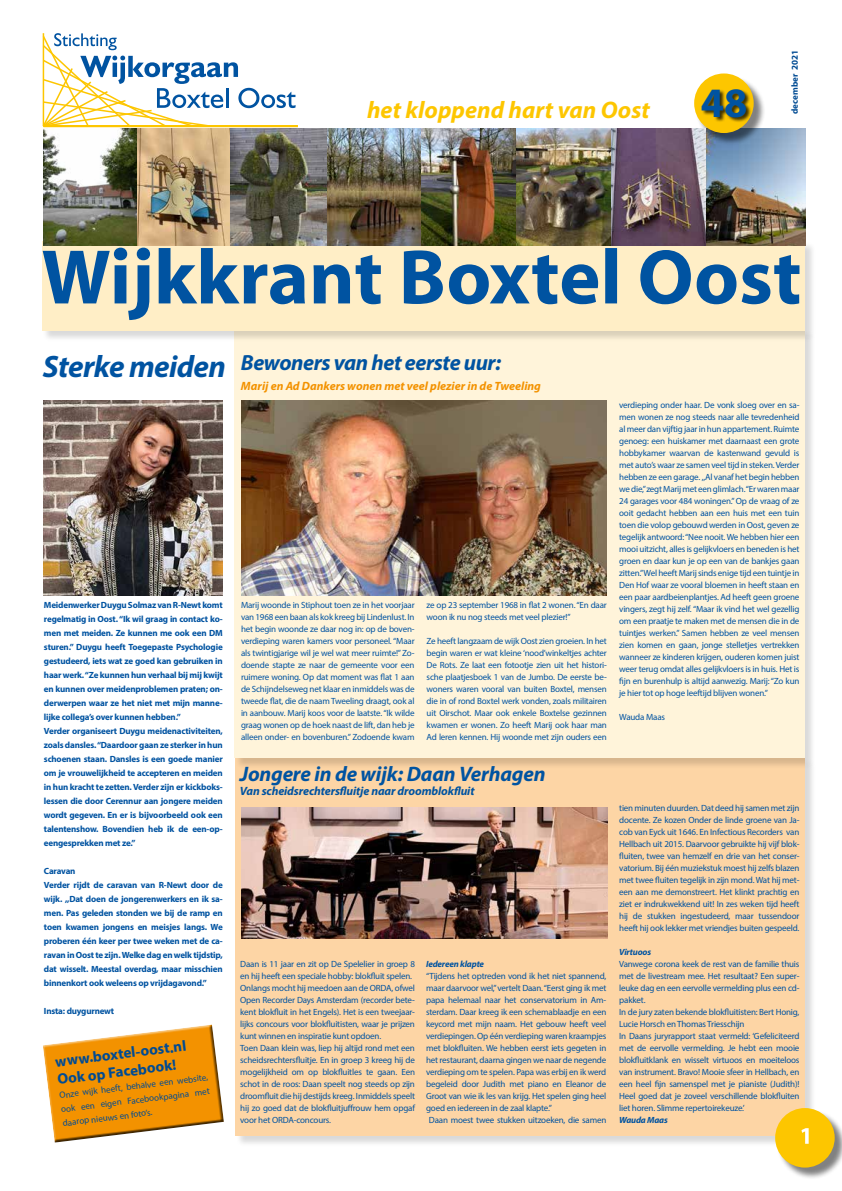
<style>
.page{position:relative;width:842px;height:1191px;background:#fff}
.page>*{position:absolute;margin:0;border:0;box-sizing:border-box;transform-origin:0 0}
.t1{font:700 42px "Myriad Pro";color:#0053a1}
.t2{font:italic 700 24px "Myriad Pro";color:#fdc600}
.t3{font:italic 700 22px "Myriad Pro";letter-spacing:-.02em;color:#0053a1}
.t4{font:italic 700 21px "Myriad Pro";letter-spacing:-.01em;color:#0053a1}
.t5{font:700 15px/18px "Myriad Pro";color:#004b93}
.t6{font:italic 700 12px "Myriad Pro";color:#f39200}
.t7{font:italic 700 12px "Myriad Pro";letter-spacing:-.01em;color:#0053a1}
.t8{font:9px/12px "Myriad Pro";letter-spacing:-.02em;color:#0053a1;text-align:justify}
.t9{font:700 9px/14px "Myriad Pro";letter-spacing:-.02em;color:#0053a1}
.t10{font:9px/14px "Myriad Pro";color:#004b93;text-align:justify}
.t11{font:italic 700 9px "Myriad Pro";letter-spacing:-.02em;color:#0053a1}
.t12{font:700 9px "Myriad Pro";color:#004b93}
.s1{font-size:31px}
</style>
<div class="page">
<div style="left:236px;top:758px;width:580px;height:389px;background:#000;opacity:.15"></div>
<div style="left:235px;top:758px;width:570px;height:378px;background:#fdd5a5"></div>
<div style="left:235px;top:331px;width:581px;height:438px;background:#000;opacity:.15"></div>
<div style="left:235px;top:331px;width:570px;height:427px;background:#fff4da"></div>
<div style="left:43px;top:242px;width:773px;height:100px;background:#000;opacity:.15"></div>
<div style="left:43px;top:242px;width:762px;height:89px;background:#ffeec6"></div>
<hr style="left:43px;top:125px;width:255px;height:2px;background:#fdc600">
<svg style="left:42px;top:33px;width:254px;height:95px"></svg>
<svg style="left:43px;top:248px;width:756px;height:72px"></svg>
<img style="left:43px;top:129px;width:187px;height:116px">
<img style="left:230px;top:129px;width:575px;height:116px">
<div style="left:777px;top:1109px;width:65px;height:71px;background:#000;opacity:.5"></div>
<div style="left:775px;top:1108px;width:60px;height:59px;background:#fdc600;border-radius:50%"></div>
<div style="left:696px;top:75px;width:70px;height:71px;background:#000;opacity:.5"></div>
<div style="left:694px;top:73px;width:60px;height:60px;background:#fdc600;border-radius:50%"></div>
<svg style="left:801px;top:1128px;width:8px;height:15px"></svg>
<div style="left:702px;top:89px;width:50px;height:34px;background:#000;opacity:.75"></div>
<img style="left:44px;top:401px;width:178px;height:194px">
<img style="left:241px;top:401px;width:365px;height:194px">
<img style="left:241px;top:807px;width:366px;height:131px">
<svg style="left:43px;top:1024px;width:181px;height:118px"></svg>
<h2 class="t2" style="left:367px;top:95px;width:284px">het kloppend hart van Oost</h2>
<h1 class="t1" style="left:701px;top:75px;width:48px">48</h1>
<p class="t12" style="left:789px;top:114px;width:65px;rotate:-90deg">december 2021</p>
<h3 class="t3" style="left:43px;top:348px;width:460px"><span class="s1">Sterke meiden</span> Bewoners van het eerste uur:</h3>
<h3 class="t6" style="left:241px;top:378px;width:301px">Marij en Ad Dankers wonen met veel plezier in de Tweeling</h3>
<p class="t9" style="left:44px;top:597px;width:180px">Meidenwerker Duygu Solmaz van R-Newt komt regelmatig in Oost. “Ik wil graag in contact ko&shy;men met meiden. Ze kunnen me ook een DM sturen.” Duygu heeft Toegepaste Psychologie gestudeerd, iets wat ze goed kan gebruiken in haar werk. “Ze kunnen hun verhaal bij mij kwijt en kunnen over meidenproblemen praten; on&shy;derwerpen waar ze het niet met mijn manne&shy;lijke collega’s over kunnen hebben.”<br>Verder organiseert Duygu meidenactiviteiten, zoals dansles. “Daardoor gaan ze sterker in hun schoenen staan. Dansles is een goede manier om je vrouwelijkheid te accepteren en meiden in hun kracht te zetten. Verder zijn er kickboks&shy;lessen die door Cerennur aan jongere meiden wordt gegeven. En er is bijvoorbeeld ook een talentenshow. Bovendien heb ik de een-op&shy;eengesprekken met ze.”</p>
<p class="t9" style="left:44px;top:863px;width:180px">Caravan<br>Verder rijdt de caravan van R-Newt door de wijk. ,,Dat doen de jongerenwerkers en ik sa&shy;men. Pas geleden stonden we bij de ramp en toen kwamen jongens en meisjes langs. We proberen één keer per twee weken met de ca&shy;ravan in Oost te zijn. Welke dag en welk tijdstip, dat wisselt. Meestal overdag, maar misschien binnenkort ook weleens op vrijdagavond.”</p>
<p class="t9" style="left:44px;top:1003px;width:72px">Insta: duygurnewt</p>
<h3 class="t5" style="left:54px;top:1052px;width:133px;rotate:-7deg">www.boxtel-oost.nl<br>Ook op Facebook!</h3>
<p class="t10" style="left:59px;top:1088px;width:151px;rotate:-7deg">Onze wijk heeft, behalve een website, ook een eigen Facebookpagina met daarop nieuws en foto’s.</p>
<p class="t8" style="left:427px;top:599px;width:182px">ze op 23 september 1968 in flat 2 wonen. “En daar woon ik nu nog steeds met veel plezier!”</p>
<p class="t8" style="left:427px;top:635px;width:182px">Ze heeft langzaam de wijk Oost zien groeien. In het begin waren er wat kleine ‘nood’winkeltjes achter De Rots. Ze laat een fotootje zien uit het histori&shy;sche plaatjesboek 1 van de Jumbo. De eerste be&shy;woners waren vooral van buiten Boxtel, mensen die in of rond Boxtel werk vonden, zoals militairen uit Oirschot. Maar ook enkele Boxtelse gezinnen kwamen er wonen. Zo heeft Marij ook haar man Ad leren kennen. Hij woonde met zijn ouders een</p>
<p class="t8" style="left:241px;top:599px;width:175px">Marij woonde in Stiphout toen ze in het voorjaar van 1968 een baan als kok kreeg bij Lindenlust. In het begin woonde ze daar nog in: op de boven&shy;verdieping waren kamers voor personeel. “Maar als twintigjarige wil je wel wat meer ruimte!” Zo&shy;doende stapte ze naar de gemeente voor een ruimere woning. Op dat moment was flat 1 aan de Schijndelseweg net klaar en inmiddels was de tweede flat, die de naam Tweeling draagt, ook al in aanbouw. Marij koos voor de laatste. “Ik wilde graag wonen op de hoek naast de lift, dan heb je alleen onder- en bovenburen.” Zodoende kwam</p>
<h3 class="t4" style="left:240px;top:760px;width:307px">Jongere in de wijk: Daan Verhagen</h3>
<h3 class="t7" style="left:240px;top:783px;width:236px">Van scheidsrechtersfluitje naar droomblokfluit</h3>
<p class="t8" style="left:240px;top:957px;width:176px;text-align:left">Daan is 11 jaar en zit op De Spelelier in groep 8 en hij heeft een speciale hobby: blokfluit spelen.<br>Onlangs mocht hij meedoen aan de ORDA, ofwel Open Recorder Days Amsterdam (recorder bete&shy;kent blokfluit in het Engels). Het is een tweejaar&shy;lijks concours voor blokfluitisten, waar je prijzen kunt winnen en inspiratie kunt opdoen.<br>Toen Daan klein was, liep hij altijd rond met een scheidsrechtersfluitje. En in groep 3 kreeg hij de mogelijkheid om op blokfluitles te gaan. Een schot in de roos: Daan speelt nog steeds op zijn droomfluit die hij destijds kreeg. Inmiddels speelt hij zo goed dat de blokfluitjuffrouw hem opgaf voor het ORDA-concours.</p>
<p class="t11" style="left:426px;top:957px;width:60px">Iedereen klapte</p>
<p class="t8" style="left:426px;top:969px;width:182px">“Tijdens het optreden vond ik het niet spannend,</p>
<p class="t8" style="left:426px;top:981px;width:182px">maar daarvoor wel,” vertelt Daan. “Eerst ging ik met</p>
<p class="t8" style="left:426px;top:993px;width:182px">papa helemaal naar het conservatorium in Am-</p>
<p class="t8" style="left:426px;top:1005px;width:182px">sterdam. Daar kreeg ik een schemablaadje en een</p>
<p class="t8" style="left:426px;top:1017px;width:182px">keycord met mijn naam. Het gebouw heeft veel</p>
<p class="t8" style="left:426px;top:1029px;width:182px">verdiepingen. Op één verdieping waren kraampjes</p>
<p class="t8" style="left:426px;top:1041px;width:182px">met blokfluiten. We hebben eerst iets gegeten in</p>
<p class="t8" style="left:426px;top:1053px;width:182px">het restaurant, daarna gingen we naar de negende</p>
<p class="t8" style="left:426px;top:1065px;width:182px">verdieping om te spelen. Papa was erbij en ik werd</p>
<p class="t8" style="left:426px;top:1077px;width:182px">begeleid door Judith met piano en Eleanor de</p>
<p class="t8" style="left:426px;top:1089px;width:182px">Groot van wie ik les van krijg. Het spelen ging heel</p>
<p class="t8" style="left:426px;top:1101px;width:127px">goed en iedereen in de zaal klapte.”</p>
<p class="t8" style="left:429px;top:1113px;width:179px">Daan moest twee stukken uitzoeken, die samen</p>
<p class="t8" style="left:619px;top:398px;width:182px">verdieping onder haar. De vonk sloeg over en sa&shy;men wonen ze nog steeds naar alle tevredenheid al meer dan vijftig jaar in hun appartement. Ruimte genoeg: een huiskamer met daarnaast een grote hobbykamer waarvan de kastenwand gevuld is met auto’s waar ze samen veel tijd in steken. Verder hebben ze een garage. ,,Al vanaf het begin hebben we die,” zegt Marij met een glimlach. “Er waren maar 24 garages voor 484 woningen.” Op de vraag of ze ooit gedacht hebben aan een huis met een tuin toen die volop gebouwd werden in Oost, geven ze tegelijk antwoord: “Nee nooit. We hebben hier een mooi uitzicht, alles is gelijkvloers en beneden is het groen en daar kun je op een van de bankjes gaan zitten.” Wel heeft Marij sinds enige tijd een tuintje in Den Hof waar ze vooral bloemen in heeft staan en een paar aardbeienplantjes. Ad heeft geen groene vingers, zegt hij zelf. “Maar ik vind het wel gezellig om een praatje te maken met de mensen die in de tuintjes werken.” Samen hebben ze veel mensen zien komen en gaan, jonge stelletjes vertrekken wanneer ze kinderen krijgen, ouderen komen juist weer terug omdat alles gelijkvloers is in huis. Het is fijn en burenhulp is altijd aanwezig. Marij: “Zo kun je hier tot op hoge leeftijd blijven wonen.”</p>
<p class="t8" style="left:619px;top:710px;width:47px">Wauda Maas</p>
<p class="t8" style="left:619px;top:802px;width:182px">tien minuten duurden. Dat deed hij samen met zijn docente. Ze kozen Onder de linde groene van Ja&shy;cob van Eyck uit 1646. En Infectious Recorders van Hellbach uit 2015. Daarvoor gebruikte hij vijf blok&shy;fluiten, twee van hemzelf en drie van het conser&shy;vatorium. Bij één muziekstuk moest hij zelfs blazen met twee fluiten tegelijk in zijn mond. Wat hij met&shy;een aan me demonstreert. Het klinkt prachtig en ziet er indrukwekkend uit! In zes weken tijd heeft hij de stukken ingestudeerd, maar tussendoor heeft hij ook lekker met vriendjes buiten gespeeld.</p>
<p class="t11" style="left:619px;top:946px;width:34px">Virtuoos</p>
<p class="t8" style="left:619px;top:958px;width:182px;text-align:left">Vanwege corona keek de rest van de familie thuis met de livestream mee. Het resultaat? Een super&shy;leuke dag en een eervolle vermelding plus een cd&shy;pakket.<br>In de jury zaten bekende blokfluitisten: Bert Honig, Lucie Horsch en Thomas Triesschijn<br>In Daans juryrapport staat vermeld: ‘Gefeliciteerd met de eervolle vermelding. Je hebt een mooie blokfluitklank en wisselt virtuoos en moeiteloos van instrument. Bravo! Mooie sfeer in Hellbach, en een heel fijn samenspel met je pianiste (Judith)!<br>Heel goed dat je zoveel verschillende blokfluiten liet horen. Slimme repertoirekeuze.’</p>
<p class="t11" style="left:619px;top:1114px;width:50px">Wauda Maas</p>
</div>
